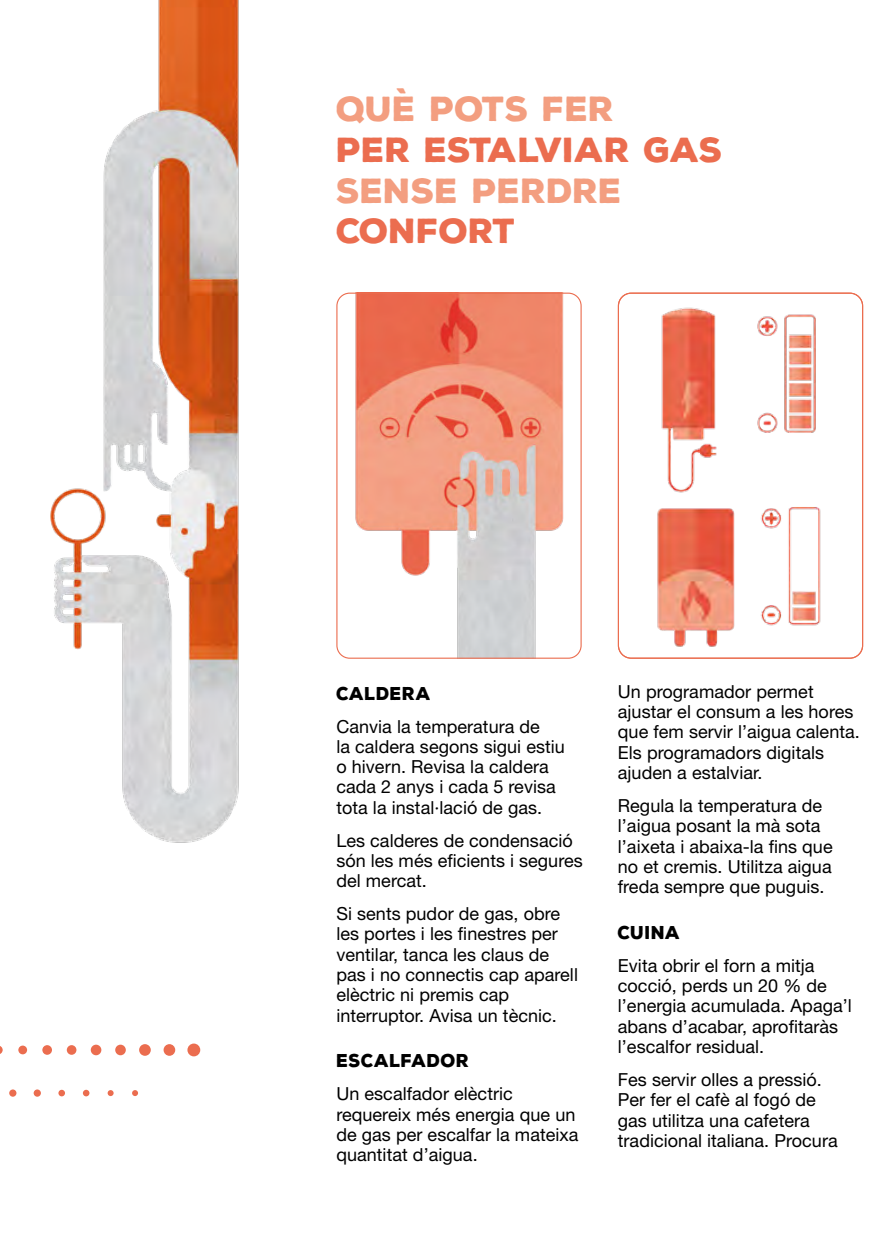
<style>
.page{position:relative;width:893px;height:1251px;background:#fff}
.page>*{position:absolute;margin:0;border:0;box-sizing:border-box;transform-origin:0 0}
.t1{font:900 33.75px "Nexa Rust Sans";letter-spacing:-.005em;color:#eb6d4f}
.t2{font:900 33.75px "Nexa Rust Sans";color:#f39e80}
.t3{font:18px/20.2px "Helvetica Neue LT Std";letter-spacing:.005em;color:#000}
.t4{font:900 18px "Nexa Rust Sans";letter-spacing:.015em;color:#000;scale:.95 1}
</style>
<div class="page">
<img style="left:50px;top:0;width:189px;height:843px">
<img style="left:337px;top:294px;width:244px;height:364px">
<svg style="left:0;top:1046px;width:3px;height:8px"></svg>
<div style="left:18px;top:1045px;width:9px;height:9px;background:#eb6d4f;border-radius:50%"></div>
<svg style="left:42px;top:1044px;width:10px;height:10px"></svg>
<svg style="left:67px;top:1044px;width:9px;height:10px"></svg>
<div style="left:91px;top:1044px;width:10px;height:11px;background:#eb6d4f;border-radius:50%"></div>
<div style="left:115px;top:1044px;width:11px;height:11px;background:#eb6d4f;border-radius:50%"></div>
<div style="left:139px;top:1043px;width:12px;height:12px;background:#eb6d4f;border-radius:50%"></div>
<div style="left:164px;top:1043px;width:11px;height:12px;background:#eb6d4f;border-radius:50%"></div>
<div style="left:187px;top:1043px;width:13px;height:13px;background:#eb6d4f;border-radius:50%"></div>
<svg style="left:132px;top:1090px;width:6px;height:5px"></svg>
<svg style="left:108px;top:1090px;width:6px;height:5px"></svg>
<div style="left:83px;top:1089px;width:6px;height:7px;background:#eb6d4f;border-radius:50%"></div>
<div style="left:58px;top:1089px;width:7px;height:7px;background:#eb6d4f;border-radius:50%"></div>
<div style="left:34px;top:1089px;width:7px;height:7px;background:#eb6d4f;border-radius:50%"></div>
<div style="left:9px;top:1089px;width:7px;height:7px;background:#eb6d4f;border-radius:50%"></div>
<img style="left:619px;top:294px;width:243px;height:363px">
<div style="left:618px;top:292px;width:245px;height:366px;border:1px solid #eb6d4f;border-radius:13px"></div>
<div style="left:336px;top:292px;width:246px;height:366px;border:1px solid #eb6d4f;border-radius:13px"></div>
<h1 class="t2" style="left:336px;top:86px;width:279px">QUÈ POTS FER</h1>
<h1 class="t1" style="left:336px;top:127px;width:388px">PER ESTALVIAR GAS</h1>
<h1 class="t2" style="left:336px;top:167px;width:287px">SENSE PERDRE</h1>
<h1 class="t1" style="left:336px;top:208px;width:181px">CONFORT</h1>
<p class="t4" style="left:336px;top:680px;width:101px">CALDERA</p>
<p class="t3" style="left:336px;top:715px;width:230px">Canvia la temperatura de<br>la caldera segons sigui estiu o hivern. Revisa la caldera cada 2 anys i cada 5 revisa tota la instal·lació de gas.</p>
<p class="t3" style="left:336px;top:829px;width:248px">Les calderes de condensació són les més eficients i segures del mercat.</p>
<p class="t3" style="left:336px;top:903px;width:243px">Si sents pudor de gas, obre les portes i les finestres per ventilar, tanca les claus de pas i no connectis cap aparell elèctric ni premis cap interruptor. Avisa un tècnic.</p>
<p class="t4" style="left:336px;top:1048px;width:141px">ESCALFADOR</p>
<p class="t3" style="left:336px;top:1083px;width:244px">Un escalfador elèctric requereix més energia que un de gas per escalfar la mateixa quantitat d’aigua.</p>
<p class="t3" style="left:618px;top:681px;width:243px">Un programador permet ajustar el consum a les hores que fem servir l’aigua calenta.<br>Els programadors digitals ajuden a estalviar.</p>
<p class="t3" style="left:618px;top:795px;width:216px">Regula la temperatura de l’aigua posant la mà sota l’aixeta i abaixa-la fins que no et cremis. Utilitza aigua freda sempre que puguis.</p>
<p class="t4" style="left:618px;top:920px;width:67px">CUINA</p>
<p class="t3" style="left:618px;top:954px;width:236px">Evita obrir el forn a mitja cocció, perds un 20 % de l’energia acumulada. Apaga’l abans d’acabar, aprofitaràs l’escalfor residual.</p>
<p class="t3" style="left:618px;top:1068px;width:221px">Fes servir olles a pressió.<br>Per fer el cafè al fogó de gas utilitza una cafetera tradicional italiana. Procura</p>
</div>
